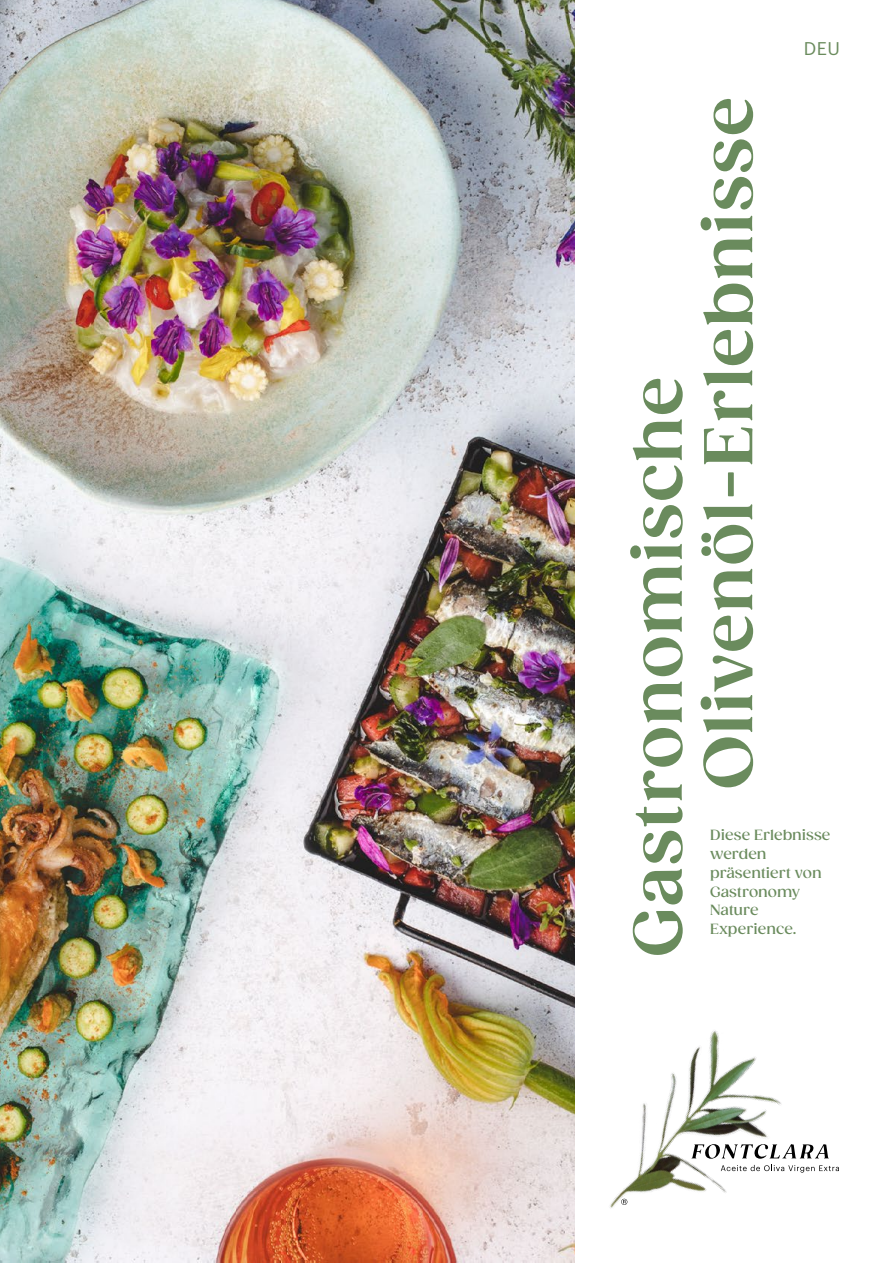
<style>
.page{position:relative;width:893px;height:1263px;background:#fff}
.page>*{position:absolute;margin:0;border:0;box-sizing:border-box;transform-origin:0 0}
.t1{font:700 66.45px/70.3px "Gazpacho";letter-spacing:.02em;color:#6a8b5d}
.t2{font:18px "Graphik";color:#6a8b5d}
.t3{font:500 14.25px/18.8px "Gazpacho";color:#6a8b5d}
</style>
<div class="page">
<img style="left:0;top:0;width:574px;height:1263px">
<svg style="left:818px;top:1144px;width:11px;height:15px"></svg>
<svg style="left:819px;top:1165px;width:20px;height:7px"></svg>
<img style="left:554px;top:999px;width:264px;height:264px">
<p class="t2" style="left:804px;top:35px;width:38px">DEU</p>
<h1 class="t1" style="left:623px;top:789px;width:694px;text-indent:-168px;rotate:-90deg">Gastronomische<br>Olivenöl-Erlebnisse</h1>
<p class="t3" style="left:710px;top:826px;width:122px">Diese Erlebnisse werden präsentiert von<br>Gastronomy<br>Nature<br>Experience.</p>
</div>
